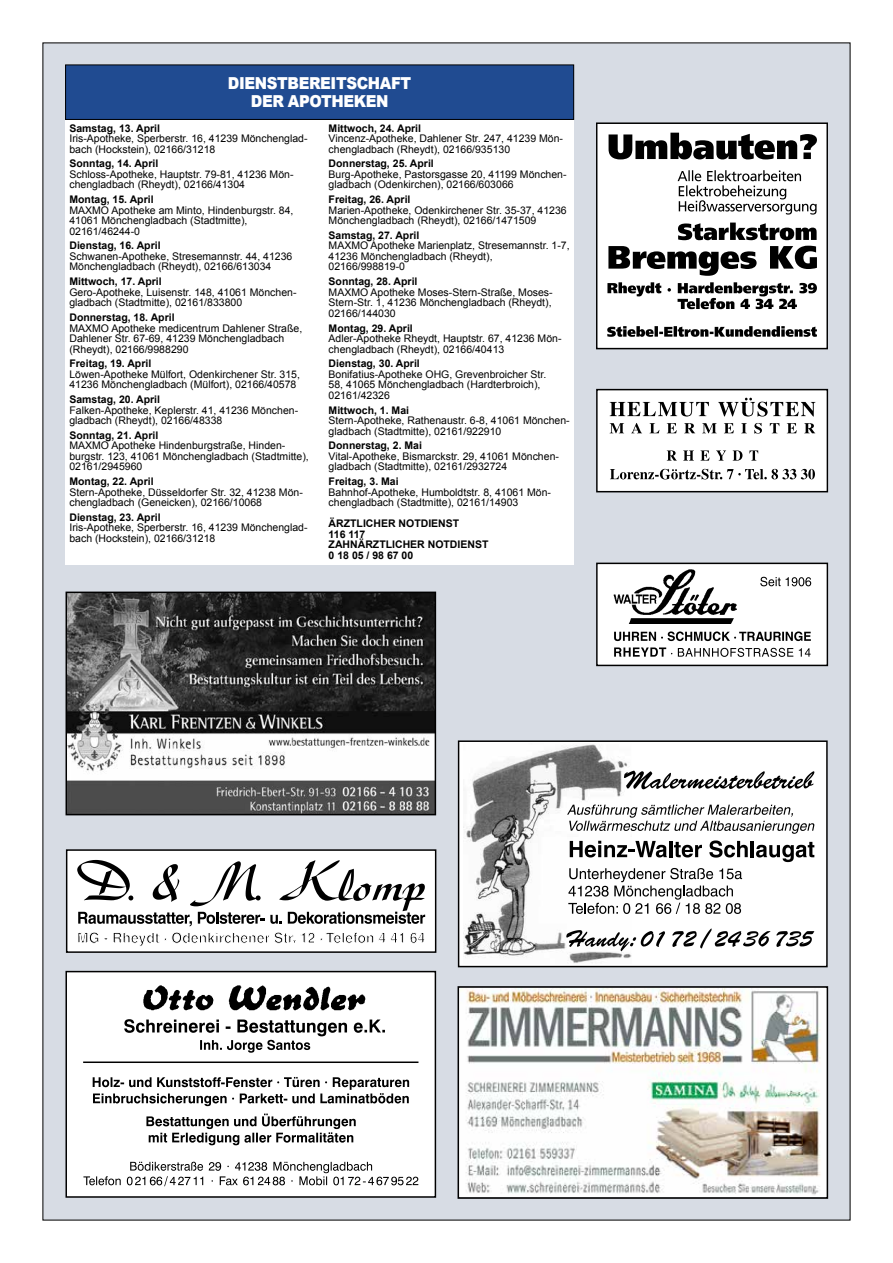
<style>
.page{position:relative;width:893px;height:1263px;background:#fff}
.page>*{position:absolute;margin:0;border:0;box-sizing:border-box;transform-origin:0 0}
.t1{font:900 16.5px/18.8px "Arial";letter-spacing:-.025em;color:#fff;text-align:center;scale:.9 1}
.t2{font:10.5px/10.5px "Arial";color:#000}
.t3{font:700 10.5px/10.5px "Arial";color:#000}
</style>
<div class="page">
<div style="left:43px;top:43px;width:807px;height:1177px;background:#d7dce4"></div>
<div style="left:65px;top:120px;width:509px;height:445px;background:#fff"></div>
<div style="left:66px;top:65px;width:508px;height:54px;background:#204b91"></div>
<div style="left:65px;top:65px;width:509px;height:55px;border:1px solid #000"></div>
<div style="left:67px;top:850px;width:369px;height:102px;background:#fff"></div>
<div style="left:66px;top:849px;width:370px;height:104px;border:1px solid #000"></div>
<svg style="left:77px;top:860px;width:348px;height:86px"></svg>
<div style="left:458px;top:986px;width:370px;height:213px;border:2px solid #000"></div>
<img style="left:461px;top:989px;width:364px;height:207px">
<div style="left:459px;top:741px;width:368px;height:225px;background:#fff"></div>
<div style="left:458px;top:740px;width:370px;height:227px;border:1px solid #000"></div>
<img style="left:464px;top:744px;width:168px;height:219px">
<svg style="left:624px;top:771px;width:190px;height:18px"></svg>
<svg style="left:566px;top:930px;width:99px;height:21px"></svg>
<svg style="left:672px;top:928px;width:98px;height:20px"></svg>
<svg style="left:776px;top:931px;width:38px;height:16px"></svg>
<svg style="left:567px;top:804px;width:247px;height:30px"></svg>
<svg style="left:570px;top:841px;width:97px;height:16px"></svg>
<hr style="left:669px;top:841px;width:3px;height:16px;background:#000">
<svg style="left:674px;top:842px;width:28px;height:15px"></svg>
<svg style="left:709px;top:840px;width:39px;height:18px"></svg>
<hr style="left:751px;top:841px;width:3px;height:16px;background:#000">
<svg style="left:756px;top:842px;width:58px;height:20px"></svg>
<svg style="left:568px;top:868px;width:174px;height:46px"></svg>
<div style="left:597px;top:123px;width:230px;height:226px;background:#fff"></div>
<div style="left:596px;top:122px;width:232px;height:227px;border:1px solid #000"></div>
<svg style="left:609px;top:133px;width:208px;height:26px"></svg>
<svg style="left:678px;top:170px;width:138px;height:45px"></svg>
<svg style="left:678px;top:223px;width:139px;height:17px"></svg>
<svg style="left:608px;top:246px;width:209px;height:30px"></svg>
<svg style="left:607px;top:282px;width:210px;height:27px"></svg>
<svg style="left:607px;top:326px;width:210px;height:11px"></svg>
<div style="left:66px;top:971px;width:369px;height:226px;background:#fff"></div>
<div style="left:65px;top:971px;width:371px;height:227px;border:1px solid #000"></div>
<img style="left:143px;top:986px;width:222px;height:24px">
<svg style="left:124px;top:1019px;width:261px;height:34px"></svg>
<svg style="left:83px;top:1162px;width:335px;height:24px"></svg>
<hr style="left:83px;top:1061px;width:335px;height:2px;background:#000">
<svg style="left:93px;top:1077px;width:316px;height:29px"></svg>
<svg style="left:146px;top:1113px;width:210px;height:32px"></svg>
<div style="left:597px;top:563px;width:230px;height:102px;background:#fff"></div>
<div style="left:596px;top:563px;width:232px;height:103px;border:1px solid #000"></div>
<svg style="left:614px;top:631px;width:197px;height:10px"></svg>
<svg style="left:614px;top:647px;width:197px;height:10px"></svg>
<img style="left:613px;top:569px;width:123px;height:54px">
<svg style="left:760px;top:577px;width:51px;height:9px"></svg>
<div style="left:597px;top:390px;width:230px;height:102px;background:#fff"></div>
<div style="left:596px;top:389px;width:232px;height:103px;border:1px solid #000"></div>
<svg style="left:610px;top:398px;width:205px;height:18px"></svg>
<svg style="left:610px;top:423px;width:205px;height:11px"></svg>
<svg style="left:667px;top:450px;width:91px;height:11px"></svg>
<svg style="left:610px;top:469px;width:205px;height:10px"></svg>
<img style="left:68px;top:594px;width:366px;height:219px">
<div style="left:66px;top:592px;width:370px;height:223px;border:1px solid #000"></div>
<h1 class="t1" style="left:228px;top:73px;width:205px">DIENSTBEREITSCHAFT<br>DER APOTHEKEN</h1>
<p class="t3" style="left:69px;top:123px;width:92px">Samstag, 13. April</p>
<p class="t2" style="left:69px;top:133px;width:240px">Iris-Apotheke, Sperberstr. 16, 41239 Mönchenglad&shy;bach (Hockstein), 02166/31218</p>
<p class="t3" style="left:69px;top:159px;width:90px">Sonntag, 14. April</p>
<p class="t2" style="left:69px;top:169px;width:226px">Schloss-Apotheke, Hauptstr. 79-81, 41236 Mön&shy;chengladbach (Rheydt), 02166/41304</p>
<p class="t3" style="left:69px;top:195px;width:86px">Montag, 15. April</p>
<p class="t2" style="left:69px;top:205px;width:226px">MAXMO Apotheke am Minto, Hindenburgstr. 84,<br>41061 Mönchengladbach (Stadtmitte),<br>02161/46244-0</p>
<p class="t3" style="left:69px;top:241px;width:93px">Dienstag, 16. April</p>
<p class="t2" style="left:69px;top:251px;width:224px">Schwanen-Apotheke, Stresemannstr. 44, 41236<br>Mönchengladbach (Rheydt), 02166/613034</p>
<p class="t3" style="left:69px;top:277px;width:94px">Mittwoch, 17. April</p>
<p class="t2" style="left:69px;top:287px;width:229px">Gero-Apotheke, Luisenstr. 148, 41061 Mönchen&shy;gladbach (Stadtmitte), 02161/833800</p>
<p class="t3" style="left:69px;top:312px;width:107px">Donnerstag, 18. April</p>
<p class="t2" style="left:69px;top:323px;width:234px">MAXMO Apotheke medicentrum Dahlener Straße,<br>Dahlener Str. 67-69, 41239 Mönchengladbach (Rheydt), 02166/9988290</p>
<p class="t3" style="left:69px;top:359px;width:83px">Freitag, 19. April</p>
<p class="t2" style="left:69px;top:369px;width:232px">Löwen-Apotheke Mülfort, Odenkirchener Str. 315,<br>41236 Mönchengladbach (Mülfort), 02166/40578</p>
<p class="t3" style="left:69px;top:394px;width:92px">Samstag, 20. April</p>
<p class="t2" style="left:69px;top:405px;width:230px">Falken-Apotheke, Keplerstr. 41, 41236 Mönchen&shy;gladbach (Rheydt), 02166/48338</p>
<p class="t3" style="left:69px;top:430px;width:90px">Sonntag, 21. April</p>
<p class="t2" style="left:69px;top:440px;width:241px">MAXMO Apotheke Hindenburgstraße, Hinden&shy;burgstr. 123, 41061 Mönchengladbach (Stadtmitte),<br>02161/2945960</p>
<p class="t3" style="left:69px;top:476px;width:86px">Montag, 22. April</p>
<p class="t2" style="left:69px;top:487px;width:235px">Stern-Apotheke, Düsseldorfer Str. 32, 41238 Mön&shy;chengladbach (Geneicken), 02166/10068</p>
<p class="t3" style="left:69px;top:512px;width:93px">Dienstag, 23. April</p>
<p class="t2" style="left:69px;top:522px;width:240px">Iris-Apotheke, Sperberstr. 16, 41239 Mönchenglad&shy;bach (Hockstein), 02166/31218</p>
<p class="t3" style="left:329px;top:123px;width:94px">Mittwoch, 24. April</p>
<p class="t2" style="left:329px;top:133px;width:236px">Vincenz-Apotheke, Dahlener Str. 247, 41239 Mön&shy;chengladbach (Rheydt), 02166/935130</p>
<p class="t3" style="left:329px;top:159px;width:107px">Donnerstag, 25. April</p>
<p class="t2" style="left:329px;top:169px;width:239px">Burg-Apotheke, Pastorsgasse 20, 41199 Mönchen&shy;gladbach (Odenkirchen), 02166/603066</p>
<p class="t3" style="left:329px;top:195px;width:83px">Freitag, 26. April</p>
<p class="t2" style="left:329px;top:205px;width:240px">Marien-Apotheke, Odenkirchener Str. 35-37, 41236<br>Mönchengladbach (Rheydt), 02166/1471509</p>
<p class="t3" style="left:329px;top:230px;width:92px">Samstag, 27. April</p>
<p class="t2" style="left:329px;top:241px;width:243px">MAXMO Apotheke Marienplatz, Stresemannstr. 1-7,<br>41236 Mönchengladbach (Rheydt),<br>02166/998819-0</p>
<p class="t3" style="left:329px;top:277px;width:90px">Sonntag, 28. April</p>
<p class="t2" style="left:329px;top:287px;width:226px;text-align:justify">MAXMO Apotheke Moses-Stern-Straße, Moses-Stern-Str. 1, 41236 Mönchengladbach (Rheydt), 02166/144030</p>
<p class="t3" style="left:329px;top:323px;width:86px">Montag, 29. April</p>
<p class="t2" style="left:329px;top:333px;width:234px">Adler-Apotheke Rheydt, Hauptstr. 67, 41236 Mön&shy;chengladbach (Rheydt), 02166/40413</p>
<p class="t3" style="left:329px;top:359px;width:93px">Dienstag, 30. April</p>
<p class="t2" style="left:329px;top:369px;width:219px">Bonifatius-Apotheke OHG, Grevenbroicher Str.<br>58, 41065 Mönchengladbach (Hardterbroich),<br>02161/42326</p>
<p class="t3" style="left:329px;top:405px;width:82px">Mittwoch, 1. Mai</p>
<p class="t2" style="left:329px;top:415px;width:243px">Stern-Apotheke, Rathenaustr. 6-8, 41061 Mönchen&shy;gladbach (Stadtmitte), 02161/922910</p>
<p class="t3" style="left:329px;top:441px;width:95px">Donnerstag, 2. Mai</p>
<p class="t2" style="left:329px;top:451px;width:232px">Vital-Apotheke, Bismarckstr. 29, 41061 Mönchen&shy;gladbach (Stadtmitte), 02161/2932724</p>
<p class="t3" style="left:329px;top:476px;width:72px">Freitag, 3. Mai</p>
<p class="t2" style="left:329px;top:487px;width:224px">Bahnhof-Apotheke, Humboldtstr. 8, 41061 Mön&shy;chengladbach (Stadtmitte), 02161/14903</p>
<p class="t3" style="left:329px;top:518px;width:16px">Ärztlicher</p>
<p class="t3" style="left:399px;top:518px;width:16px">Notdienst</p>
<p class="t3" style="left:329px;top:529px;width:38px">116 117<br>Zahnärztlicher</p>
<p class="t3" style="left:428px;top:539px;width:16px">Notdienst</p>
<p class="t3" style="left:329px;top:550px;width:86px">0 18 05 / 98 67 00</p>
</div>
